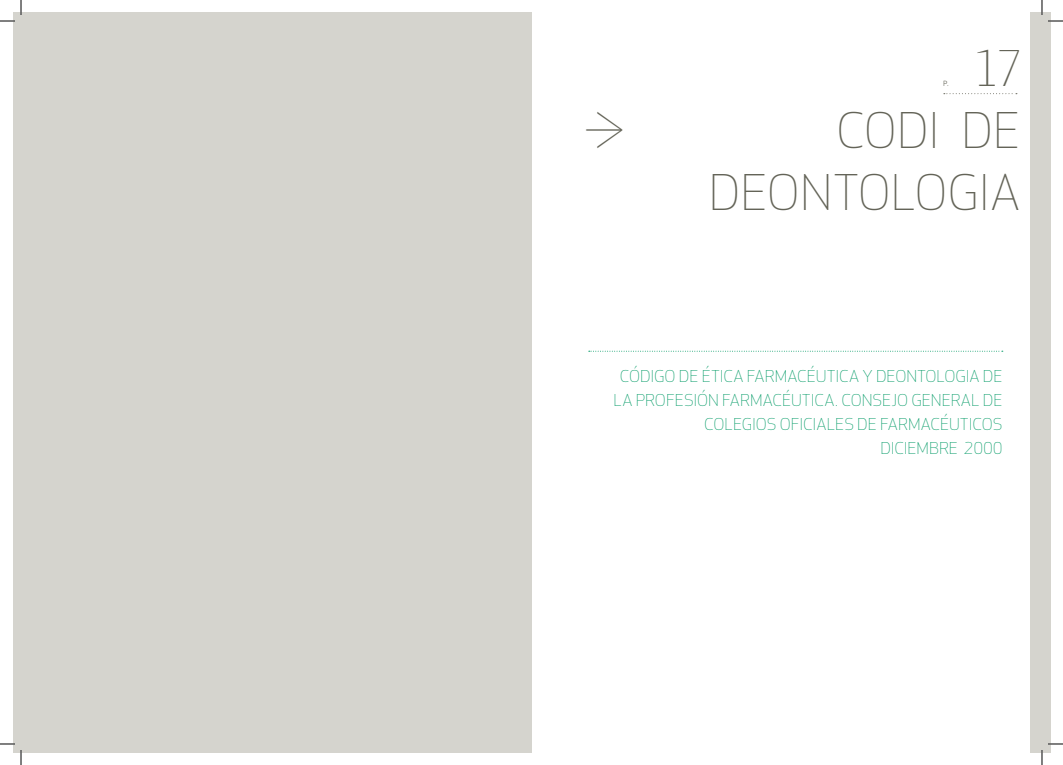
<style>
.page{position:relative;width:1063px;height:765px;background:#fff}
.page>*{position:absolute;margin:0;border:0;box-sizing:border-box;transform-origin:0 0}
.t1{font:48px/62px "Apex Sans C Light";letter-spacing:-.005em;color:#646458;text-align:right}
.t2{font:48px "Apex Sans T Light";color:#646458}
.t3{font:16px/24px "Apex Sans C Light";letter-spacing:-.005em;color:#009a65;text-align:right}
.t4{font:7px "Apex Sans C Book";color:#646458}
</style>
<div class="page">
<div style="left:1029px;top:12px;width:21px;height:740px;background:#d5d4ce"></div>
<svg style="left:943px;top:93px;width:73px;height:1px"></svg>
<div style="left:12px;top:12px;width:519px;height:740px;background:#d5d4ce"></div>
<svg style="left:589px;top:351px;width:413px;height:1px"></svg>
<svg style="left:0;top:0;width:22px;height:22px"></svg>
<svg style="left:0;top:743px;width:22px;height:22px"></svg>
<svg style="left:1041px;top:0;width:21px;height:22px"></svg>
<svg style="left:1041px;top:743px;width:21px;height:22px"></svg>
<p class="t4" style="left:943px;top:79px;width:7px">P.</p>
<h1 class="t2" style="left:972px;top:38px;width:49px">17</h1>
<h1 class="t1" style="left:583px;top:99px;width:43px">≥</h1>
<h1 class="t1" style="left:708px;top:99px;width:313px">CODI DE<br>DEONTOLOGIA</h1>
<p class="t3" style="left:613px;top:363px;width:390px">CÓDIGO DE ÉTICA FARMACÉUTICA Y DEONTOLOGIA DE LA PROFESIÓN FARMACÉUTICA. CONSEJO GENERAL DE COLEGIOS OFICIALES DE FARMACÉUTICOS<br>DICIEMBRE 2000</p>
</div>
